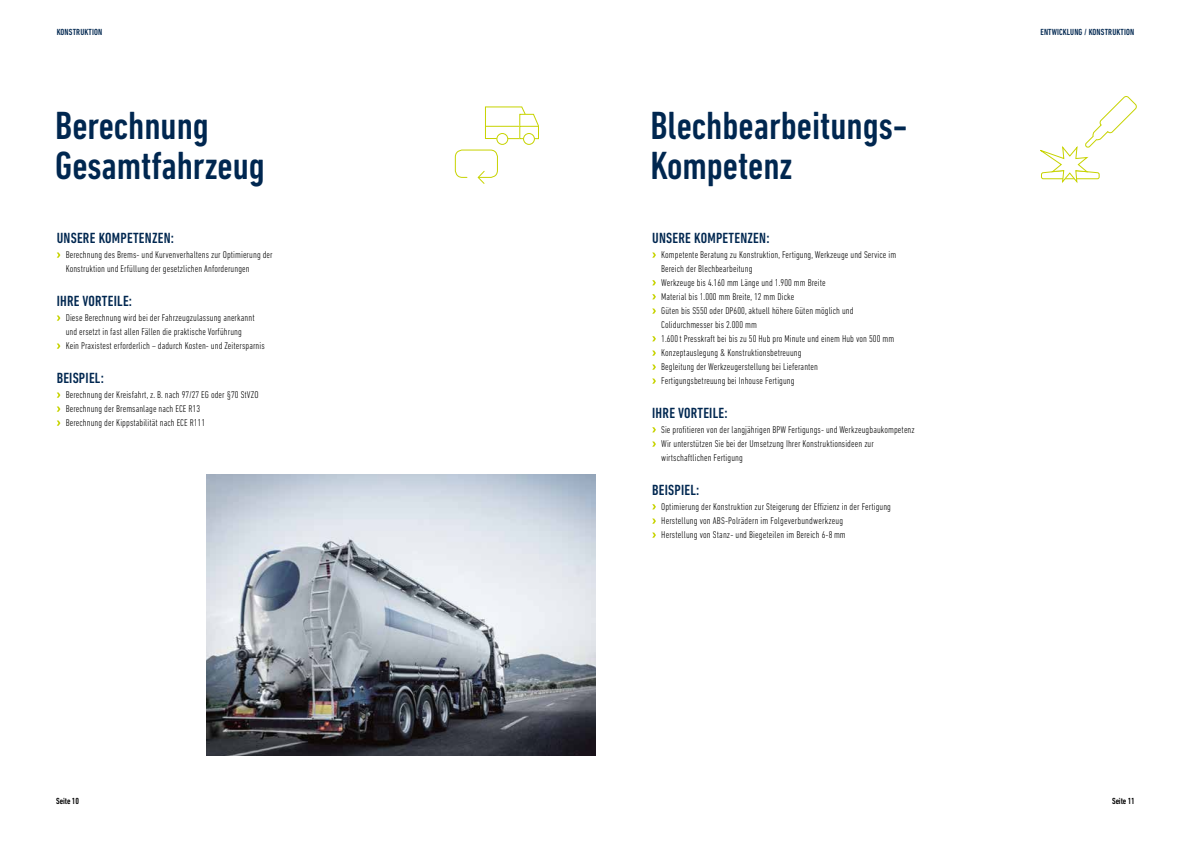
<style>
.page{position:relative;width:1191px;height:842px;background:#fff}
.page>*{position:absolute;margin:0;border:0;box-sizing:border-box;transform-origin:0 0}
.t1{font:500 condensed 40px/40px "DIN Next LT Pro";color:#002750}
.t2{font:500 condensed 15px "DIN Next LT Pro";letter-spacing:.015em;color:#002750}
.t3{font:300 condensed 10px/14px "DIN Next LT Pro";letter-spacing:.01em;color:#000}
.t4{font:500 condensed 9px "DIN Next LT Pro";letter-spacing:.015em;color:#002750}
.t5{font:500 condensed 9px "DIN Next LT Pro";letter-spacing:-.015em;color:#000}
</style>
<div class="page">
<img style="left:206px;top:475px;width:389px;height:280px">
<div style="left:523px;top:133px;width:12px;height:12px;border:1px solid #c7d300;border-radius:50%"></div>
<div style="left:496px;top:133px;width:12px;height:12px;border:1px solid #c7d300;border-radius:50%"></div>
<svg style="left:485px;top:106px;width:54px;height:34px"></svg>
<svg style="left:1040px;top:96px;width:97px;height:87px"></svg>
<div style="left:455px;top:150px;width:43px;height:28px;border:1px solid #c7d300;border-radius:7px"></div>
<svg style="left:477px;top:170px;width:8px;height:14px"></svg>
<svg style="left:652px;top:252px;width:4px;height:6px"></svg>
<svg style="left:652px;top:280px;width:4px;height:5px"></svg>
<svg style="left:652px;top:294px;width:4px;height:5px"></svg>
<svg style="left:652px;top:308px;width:4px;height:6px"></svg>
<svg style="left:652px;top:336px;width:4px;height:5px"></svg>
<svg style="left:652px;top:350px;width:4px;height:6px"></svg>
<svg style="left:652px;top:364px;width:4px;height:6px"></svg>
<svg style="left:652px;top:378px;width:4px;height:6px"></svg>
<svg style="left:652px;top:427px;width:4px;height:5px"></svg>
<svg style="left:652px;top:441px;width:4px;height:6px"></svg>
<svg style="left:652px;top:504px;width:4px;height:5px"></svg>
<svg style="left:652px;top:518px;width:4px;height:6px"></svg>
<svg style="left:652px;top:532px;width:4px;height:6px"></svg>
<svg style="left:57px;top:252px;width:3px;height:6px"></svg>
<svg style="left:57px;top:315px;width:3px;height:6px"></svg>
<svg style="left:57px;top:343px;width:3px;height:6px"></svg>
<svg style="left:57px;top:392px;width:3px;height:6px"></svg>
<svg style="left:57px;top:406px;width:3px;height:6px"></svg>
<svg style="left:57px;top:420px;width:3px;height:6px"></svg>
<p class="t4" style="left:57px;top:27px;width:47px">KONSTRUKTION</p>
<p class="t4" style="left:1040px;top:27px;width:95px">ENTWICKLUNG / KONSTRUKTION</p>
<h1 class="t1" style="left:55px;top:106px;width:211px">Berechnung<br>Gesamtfahrzeug</h1>
<h2 class="t2" style="left:57px;top:230px;width:119px">UNSERE KOMPETENZEN:</h2>
<p class="t3" style="left:66px;top:248px;width:208px">Berechnung des Brems- und Kurvenverhaltens zur Optimierung der<br>Konstruktion und Erfüllung der gesetzlichen Anforderungen</p>
<h2 class="t2" style="left:57px;top:293px;width:77px">IHRE VORTEILE:</h2>
<p class="t3" style="left:66px;top:311px;width:200px">Diese Berechnung wird bei der Fahrzeugzulassung anerkannt und ersetzt in fast allen Fällen die praktische Vorführung<br>Kein Praxistest erforderlich – dadurch Kosten- und Zeitersparnis</p>
<h2 class="t2" style="left:57px;top:370px;width:49px">BEISPIEL:</h2>
<p class="t3" style="left:66px;top:388px;width:194px">Berechnung der Kreisfahrt, z. B. nach 97/27 EG oder §70 StVZO<br>Berechnung der Bremsanlage nach ECE R13<br>Berechnung der Kippstabilität nach ECE R111</p>
<h1 class="t1" style="left:650px;top:106px;width:259px">Blechbearbeitungs-<br>Kompetenz</h1>
<h2 class="t2" style="left:652px;top:230px;width:119px">UNSERE KOMPETENZEN:</h2>
<p class="t3" style="left:661px;top:248px;width:237px">Kompetente Beratung zu Konstruktion, Fertigung, Werkzeuge und Service im Bereich der Blechbearbeitung<br>Werkzeuge bis 4.160 mm Länge und 1.900 mm Breite<br>Material bis 1.000 mm Breite, 12 mm Dicke<br>Güten bis S550 oder DP600, aktuell höhere Güten möglich und Colidurchmesser bis 2.000 mm<br>1.600t Presskraft bei bis zu 50 Hub pro Minute und einem Hub von 500 mm Konzeptauslegung &amp; Konstruktionsbetreuung<br>Begleitung der Werkzeugerstellung bei Lieferanten<br>Fertigungsbetreuung bei Inhouse Fertigung</p>
<h2 class="t2" style="left:652px;top:405px;width:77px">IHRE VORTEILE:</h2>
<p class="t3" style="left:661px;top:423px;width:255px">Sie profitieren von der langjährigen BPW Fertigungs- und Werkzeugbaukompetenz<br>Wir unterstützen Sie bei der Umsetzung Ihrer Konstruktionsideen zur wirtschaftlichen Fertigung</p>
<h2 class="t2" style="left:652px;top:482px;width:49px">BEISPIEL:</h2>
<p class="t3" style="left:661px;top:500px;width:231px">Optimierung der Konstruktion zur Steigerung der Effizienz in der Fertigung<br>Herstellung von ABS-Polrädern im Folgeverbundwerkzeug<br>Herstellung von Stanz- und Biegeteilen im Bereich 6-8 mm</p>
<p class="t5" style="left:56px;top:796px;width:24px">Seite 10</p>
<p class="t5" style="left:1112px;top:796px;width:24px">Seite 11</p>
</div>
